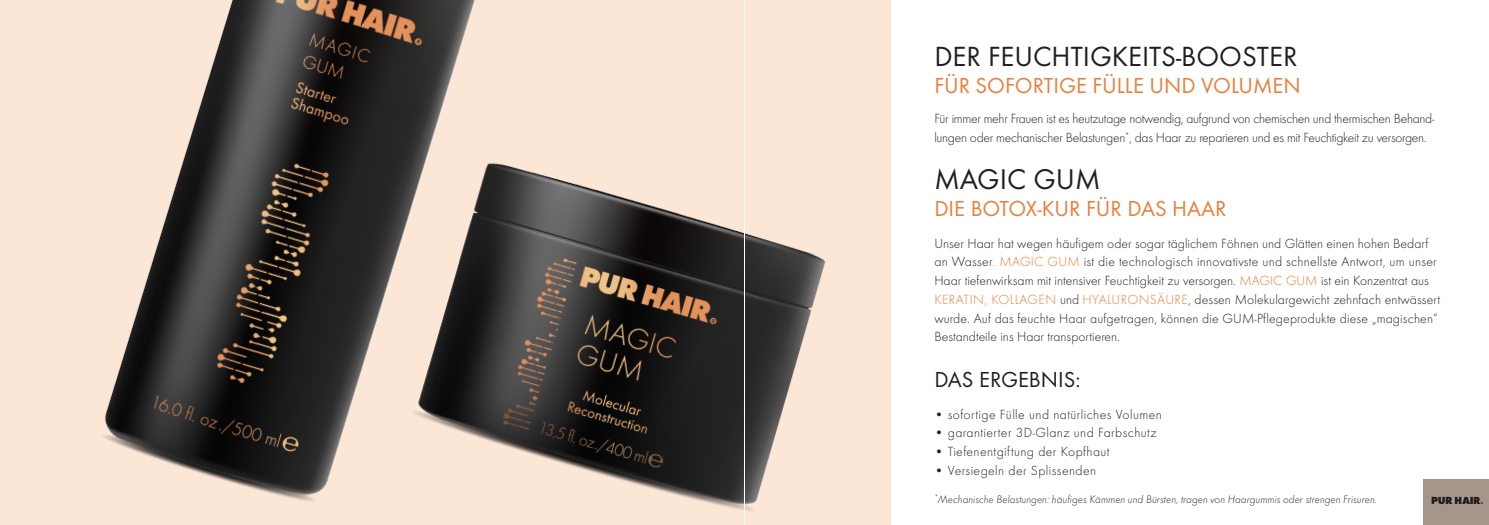
<style>
.page{position:relative;width:1489px;height:525px;background:#fff}
.page>*{position:absolute;margin:0;border:0;box-sizing:border-box;transform-origin:0 0}
.t1{font:29.5px "Futura TCE";color:#231f20}
.t2{font:28.75px "Futura TCE";color:#231f20}
.t3{font:22.5px "Futura TCE";color:#ec7e39}
.t4{font:22.5px "Futura TCE";color:#231f20}
.t5{font:13.75px/18.8px "Futura TCE Ligh";color:#231f20}
.t6{font:13.75px/19.8px "Futura TCE Ligh";letter-spacing:-.02em;color:#231f20}
.t7{font:13.75px "Futura TCE Ligh";letter-spacing:.03em;color:#231f20}
.t8{font:11.25px "Futura TCE Ligh Obli";color:#231f20}
.s1{color:#ec7e39}
</style>
<div class="page">
<div style="left:1423px;top:479px;width:65px;height:45px;background:#a5958b"></div>
<svg style="left:1431px;top:496px;width:51px;height:8px"></svg>
<div style="left:0;top:0;width:890px;height:524px;background:#fce7d7"></div>
<img style="left:550px;top:95px;width:341px;height:429px">
<img style="left:103px;top:0;width:447px;height:502px">
<hr style="left:744px;top:0;width:1px;height:524px;background:#fff">
<h2 class="t2" style="left:934px;top:39px;width:364px">DER FEUCHTIGKEITS-BOOSTER</h2>
<h3 class="t3" style="left:934px;top:72px;width:368px">FÜR SOFORTIGE FÜLLE UND VOLUMEN</h3>
<p class="t6" style="left:934px;top:108px;width:501px">Für immer mehr Frauen ist es heutzutage notwendig, aufgrund von chemischen und thermischen Behand&shy;lungen oder mechanischer Belastungen<sup>*</sup>, das Haar zu reparieren und es mit Feuchtigkeit zu versorgen.</p>
<h1 class="t1" style="left:934px;top:162px;width:168px">MAGIC GUM</h1>
<h3 class="t3" style="left:934px;top:195px;width:293px">DIE BOTOX-KUR FÜR DAS HAAR</h3>
<p class="t5" style="left:934px;top:233px;width:507px">Unser Haar hat wegen häufigem oder sogar täglichem Föhnen und Glätten einen hohen Bedarf an Wasser<span class="s1">. MAGIC GUM</span> ist die technologisch innovativste und schnellste Antwort, um unser Haar tiefenwirksam mit intensiver Feuchtigkeit zu versorgen. <span class="s1">MAGIC GUM</span> ist ein Konzentrat aus <span class="s1">KERATIN, KOLLAGEN</span> und <span class="s1">HYALURONSÄURE</span>, dessen Molekulargewicht zehnfach entwässert wurde. Auf das feuchte Haar aufgetragen, können die GUM-Pflegeprodukte diese „magischen“ Bestandteile ins Haar transportieren.</p>
<h3 class="t4" style="left:934px;top:366px;width:148px">DAS ERGEBNIS:</h3>
<p class="t7" style="left:934px;top:406px;width:229px">• sofortige Fülle und natürliches Volumen</p>
<p class="t7" style="left:934px;top:424px;width:224px">• garantierter 3D-Glanz und Farbschutz</p>
<p class="t7" style="left:934px;top:443px;width:177px">• Tiefenentgiftung der Kopfhaut</p>
<p class="t7" style="left:934px;top:462px;width:163px">• Versiegeln der Splissenden</p>
<p class="t8" style="left:934px;top:492px;width:444px"><sup>*</sup>Mechanische Belastungen: häufiges Kämmen und Bürsten, tragen von Haargummis oder strengen Frisuren.</p>
</div>
